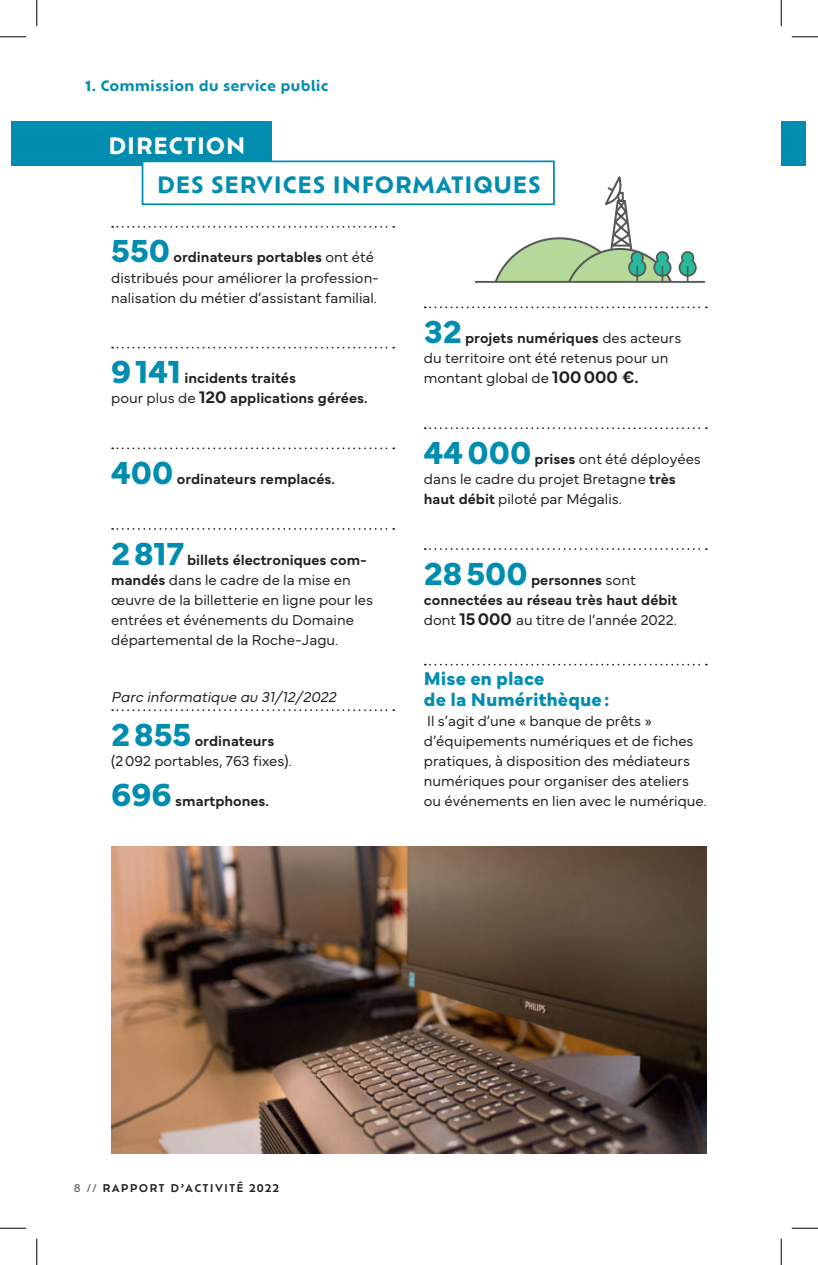
<style>
.page{position:relative;width:818px;height:1265px;background:#fff}
.page>*{position:absolute;margin:0;border:0;box-sizing:border-box;transform-origin:0 0}
.t1{font:700 33.25px "Mundial";color:#008db0}
.t2{font:700 22.05px "Ofelia Text";letter-spacing:.01em;color:#008db0}
.t3{font:700 22.05px "Ofelia Text";letter-spacing:.01em;color:#fff}
.t4{font:700 19.25px/20.1px "Mundial";color:#008db0}
.t5{font:300 14.88px/20.1px "Mundial";color:#231f20}
.t6{font:600 14.88px/20.1px "Mundial";color:#231f20;text-align:center}
.t7{font:italic 300 14.88px "Mundial";color:#231f20}
.t8{font:700 14px "Ofelia Text";color:#008db0}
.t9{font:600 10.5px "Ofelia Text";letter-spacing:.11em;color:#231f20}
.s1{font-weight:600}
.s2{font-weight:300}
.s3{font-size:17.5px}
.s4{font-weight:600;font-size:17.5px}
.s5{font-weight:500;color:#6c6d70}
</style>
<div class="page">
<svg style="left:112px;top:226px;width:282px;height:2px"></svg>
<svg style="left:112px;top:347px;width:282px;height:1px"></svg>
<svg style="left:112px;top:447px;width:282px;height:2px"></svg>
<svg style="left:112px;top:528px;width:282px;height:1px"></svg>
<svg style="left:112px;top:709px;width:282px;height:2px"></svg>
<svg style="left:425px;top:306px;width:282px;height:2px"></svg>
<svg style="left:425px;top:427px;width:282px;height:2px"></svg>
<svg style="left:425px;top:548px;width:282px;height:2px"></svg>
<svg style="left:425px;top:663px;width:282px;height:2px"></svg>
<img style="left:111px;top:846px;width:595px;height:307px">
<hr style="left:475px;top:281px;width:229px;height:2px;background:#57585a">
<svg style="left:489px;top:176px;width:208px;height:105px"></svg>
<div style="left:12px;top:121px;width:260px;height:45px;background:#008db0"></div>
<div style="left:781px;top:121px;width:25px;height:45px;background:#008db0"></div>
<div style="left:142px;top:161px;width:412px;height:43px;background:#fff"></div>
<div style="left:142px;top:160px;width:413px;height:45px;border:2px solid #008db0"></div>
<svg style="left:0;top:36px;width:26px;height:1px"></svg>
<svg style="left:791px;top:36px;width:27px;height:1px"></svg>
<svg style="left:0;top:1227px;width:26px;height:1px"></svg>
<svg style="left:791px;top:1227px;width:27px;height:1px"></svg>
<svg style="left:36px;top:0;width:1px;height:26px"></svg>
<svg style="left:36px;top:1238px;width:1px;height:26px"></svg>
<svg style="left:781px;top:0;width:1px;height:26px"></svg>
<svg style="left:781px;top:1238px;width:1px;height:26px"></svg>
<p class="t8" style="left:85px;top:75px;width:245px">1. Commission du service public</p>
<h2 class="t3" style="left:108px;top:129px;width:139px">DIRECTION</h2>
<h2 class="t2" style="left:157px;top:168px;width:386px">DES SERVICES INFORMATIQUES</h2>
<h1 class="t1" style="left:111px;top:225px;width:60px">550</h1>
<p class="t5" style="left:111px;top:246px;width:269px;text-indent:62px"><span class="s1">ordinateurs portables</span> ont été distribués pour améliorer la profession&shy;nalisation du métier d’assistant familial.</p>
<h1 class="t1" style="left:111px;top:346px;width:71px">9141</h1>
<p class="t6" style="left:111px;top:367px;width:258px">incidents traités<br><span class="s2">pour plus de</span> <span class="s3">120</span> applications gérées.</p>
<h1 class="t1" style="left:111px;top:446px;width:64px">400</h1>
<p class="t6" style="left:177px;top:467px;width:160px">ordinateurs remplacés.</p>
<h1 class="t1" style="left:111px;top:527px;width:74px">2817</h1>
<p class="t5" style="left:111px;top:548px;width:263px;text-indent:76px"><span class="s1">billets électroniques com&shy;mandés</span> dans le cadre de la mise en œuvre de la billetterie en ligne pour les entrées et événements du Domaine départemental de la Roche-Jagu.</p>
<p class="t7" style="left:111px;top:685px;width:226px">Parc informatique au 31/12/2022</p>
<h1 class="t1" style="left:111px;top:708px;width:82px">2855</h1>
<p class="t6" style="left:195px;top:729px;width:81px">ordinateurs</p>
<p class="t5" style="left:111px;top:749px;width:182px">(2092 portables, 763 fixes).</p>
<h1 class="t1" style="left:111px;top:768px;width:62px">696</h1>
<p class="t6" style="left:175px;top:789px;width:95px">smartphones.</p>
<h1 class="t1" style="left:424px;top:305px;width:39px">32</h1>
<p class="t5" style="left:424px;top:326px;width:259px;text-indent:41px"><span class="s1">projets numériques</span> des acteurs du territoire ont été retenus pour un montant global de <span class="s4">100000 €.</span></p>
<h1 class="t1" style="left:424px;top:426px;width:109px">44000</h1>
<p class="t5" style="left:424px;top:447px;width:278px;text-indent:111px"><span class="s1">prises</span> ont été déployées dans le cadre du projet Bretagne <span class="s1">très haut débit</span> piloté par Mégalis.</p>
<h1 class="t1" style="left:424px;top:547px;width:105px">28500</h1>
<p class="t6" style="left:424px;top:568px;width:255px;text-align:left;text-indent:107px">personnes <span class="s2">sont </span>connectées au réseau très haut débit <span class="s2">dont</span> <span class="s3">15000</span> <span class="s2">au titre de l’année 2022.</span></p>
<p class="t4" style="left:424px;top:667px;width:187px">Mise en place<br>de la Numérithèque:</p>
<p class="t5" style="left:424px;top:709px;width:284px">Il s’agit d’une « banque de prêts » d’équipements numériques et de fiches pratiques, à disposition des médiateurs numériques pour organiser des ateliers ou événements en lien avec le numérique.</p>
<p class="t9" style="left:74px;top:1179px;width:207px"><span class="s5">8 //</span> RAPPORT D’ACTIVITÉ 2022</p>
</div>
